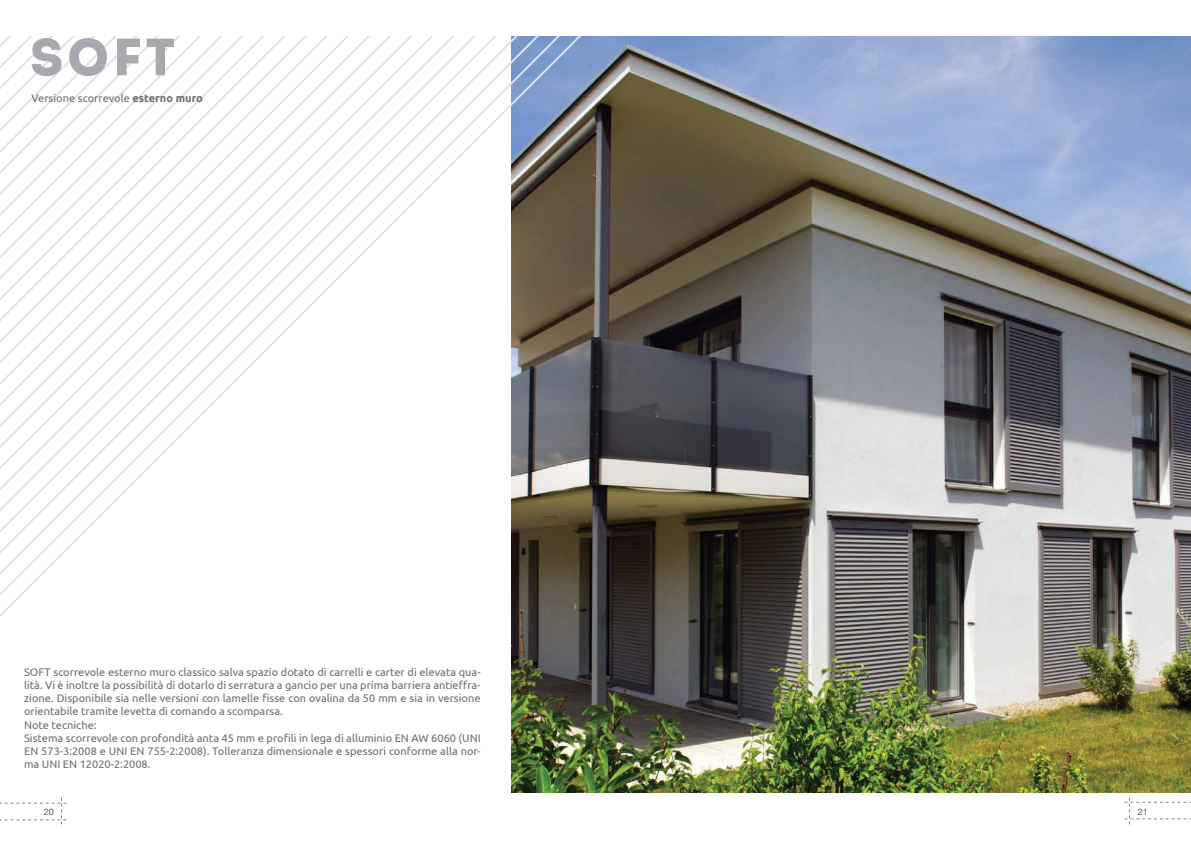
<style>
.page{position:relative;width:1191px;height:842px;background:#fff}
.page>*{position:absolute;margin:0;border:0;box-sizing:border-box;transform-origin:0 0}
.t1{font:52.4px "Intro";color:#a7a9ac}
.t2{font:11px/13.2px "Ubuntu";color:#6d6e71}
.t3{font:9px "Helvetica Neue";color:#58595b}
.s1{font-weight:700}
</style>
<div class="page">
<svg style="left:0;top:798px;width:66px;height:26px"></svg>
<svg style="left:1124px;top:798px;width:67px;height:26px"></svg>
<img style="left:512px;top:36px;width:679px;height:756px">
<svg style="left:0;top:36px;width:581px;height:581px"></svg>
<svg style="left:0;top:36px;width:455px;height:455px"></svg>
<svg style="left:0;top:36px;width:412px;height:412px"></svg>
<svg style="left:0;top:36px;width:370px;height:370px"></svg>
<h1 class="t1" style="left:30px;top:26px;width:147px">SOFT</h1>
<p class="t2" style="left:31px;top:91px;width:173px">Versione scorrevole <span class="s1">esterno muro</span></p>
<p class="t2" style="left:24px;top:665px;width:458px">SOFT scorrevole esterno muro classico salva spazio dotato di carrelli e carter di elevata qua&shy;lità. Vi è inoltre la possibilità di dotarlo di serratura a gancio per una prima barriera antieffra&shy;zione. Disponibile sia nelle versioni con lamelle fisse con ovalina da 50 mm e sia in versione orientabile tramite levetta di comando a scomparsa.<br>Note tecniche:<br>Sistema scorrevole con profondità anta 45 mm e profili in lega di alluminio EN AW 6060 (UNI EN 573-3:2008 e UNI EN 755-2:2008). Tolleranza dimensionale e spessori conforme alla nor&shy;ma UNI EN 12020-2:2008.</p>
<p class="t3" style="left:44px;top:806px;width:12px">20</p>
<p class="t3" style="left:1137px;top:806px;width:12px">21</p>
</div>
